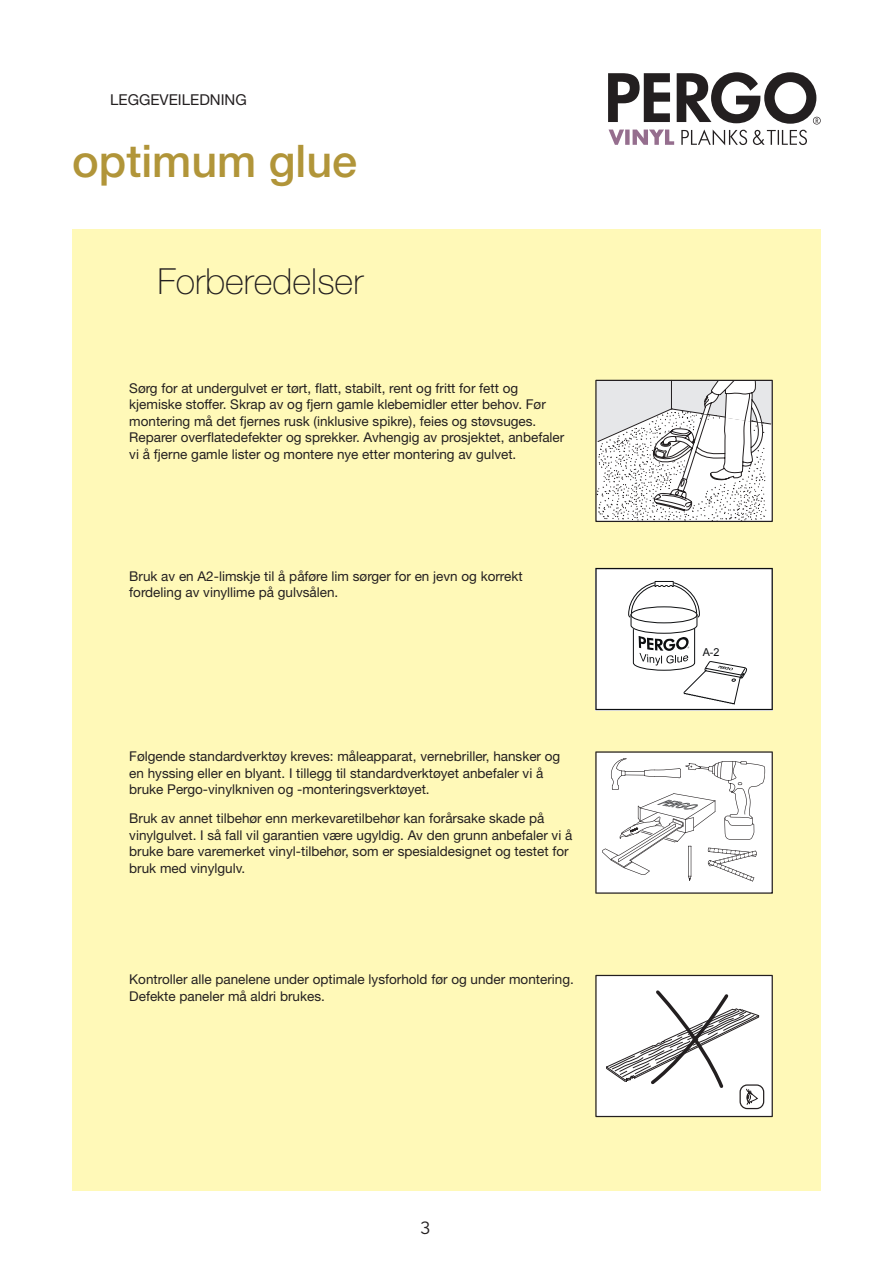
<style>
.page{position:relative;width:893px;height:1263px;background:#fff}
.page>*{position:absolute;margin:0;border:0;box-sizing:border-box;transform-origin:0 0}
.t1{font:500 45px "Helvetica Neue LT Pro";color:#b19539}
.t2{font:100 36px "Helvetica Neue LT Pro";color:#231f20}
.t3{font:18px "Gibson";color:#231f20}
.t4{font:15px "Helvetica Neue LT Pro";color:#231f20}
.t5{font:13.5px/16.5px "Helvetica Neue LT Pro";color:#231f20}
.t6{font:10.95px "Arial";color:#0d0f11}
</style>
<div class="page">
<div style="left:72px;top:230px;width:749px;height:961px;background:#fff9b8"></div>
<svg style="left:597px;top:382px;width:174px;height:138px;background:#e4e4e4"></svg>
<div style="left:595px;top:380px;width:178px;height:142px;border:1px solid #231f20"></div>
<svg style="left:595px;top:568px;width:178px;height:142px;background:#ebebeb"></svg>
<svg style="left:595px;top:751px;width:178px;height:143px;background:#ececeb"></svg>
<div style="left:596px;top:976px;width:176px;height:140px;background:#fff"></div>
<div style="left:739px;top:1084px;width:25px;height:25px;border:1px solid #231f20;border-radius:7px"></div>
<svg style="left:606px;top:990px;width:154px;height:115px"></svg>
<div style="left:595px;top:975px;width:178px;height:142px;border:1px solid #231f20"></div>
<svg style="left:608px;top:72px;width:213px;height:73px"></svg>
<p class="t4" style="left:110px;top:90px;width:138px">LEGGEVEILEDNING</p>
<h1 class="t1" style="left:72px;top:134px;width:287px">optimum glue</h1>
<h2 class="t2" style="left:157px;top:260px;width:207px">Forberedelser</h2>
<p class="t5" style="left:129px;top:379px;width:437px">Sørg for at undergulvet er tørt, flatt, stabilt, rent og fritt for fett og kjemiske stoffer. Skrap av og fjern gamle klebemidler etter behov. Før montering må det fjernes rusk (inklusive spikre), feies og støvsuges.<br>Reparer overflatedefekter og sprekker. Avhengig av prosjektet, anbefaler vi å fjerne gamle lister og montere nye etter montering av gulvet.</p>
<p class="t5" style="left:129px;top:567px;width:395px">Bruk av en A2-limskje til å påføre lim sørger for en jevn og korrekt fordeling av vinyllime på gulvsålen.</p>
<p class="t5" style="left:129px;top:748px;width:433px">Følgende standardverktøy kreves: måleapparat, vernebriller, hansker og en hyssing eller en blyant. I tillegg til standardverktøyet anbefaler vi å bruke Pergo-vinylkniven og -monteringsverktøyet.</p>
<p class="t5" style="left:129px;top:810px;width:445px">Bruk av annet tilbehør enn merkevaretilbehør kan forårsake skade på vinylgulvet. I så fall vil garantien være ugyldig. Av den grunn anbefaler vi å bruke bare varemerket vinyl-tilbehør, som er spesialdesignet og testet for bruk med vinylgulv.</p>
<p class="t5" style="left:129px;top:971px;width:446px">Kontroller alle panelene under optimale lysforhold før og under montering.<br>Defekte paneler må aldri brukes.</p>
<h3 class="t3" style="left:420px;top:1217px;width:12px">3</h3>
<p class="t6" style="left:703px;top:645px;width:18px">A-2</p>
</div>
